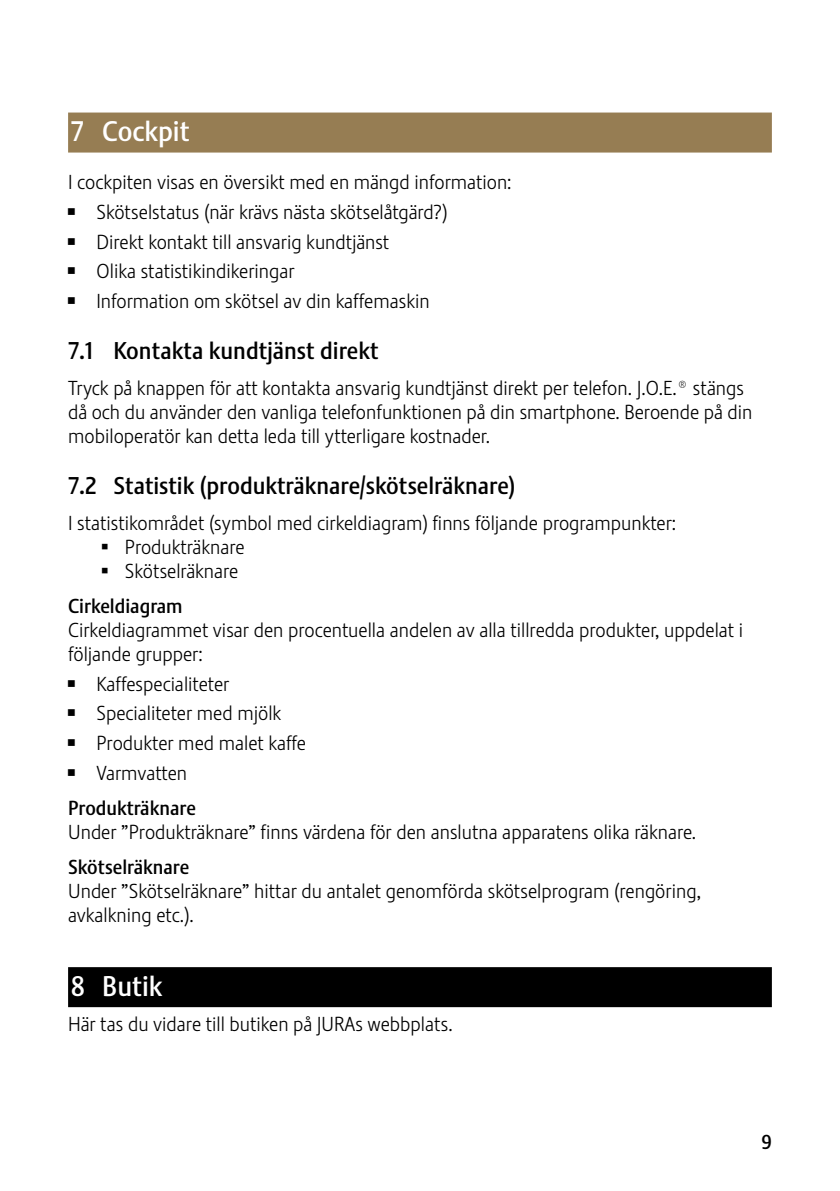
<style>
.page{position:relative;width:840px;height:1191px;background:#fff}
.page>*{position:absolute;margin:0;border:0;box-sizing:border-box;transform-origin:0 0}
.t1{font:28px "Stalemate Pro 2 J Medium";color:#fff}
.t2{font:24px "Stalemate Pro 2 J Medium";color:#000}
.t3{font:20px/29.6px "Stalemate Pro 2 J Light";color:#000}
.t4{font:20px "Stalemate Pro 2 J Medium";color:#000}
.s1{font-family:"Jura Pict 2006"}
</style>
<div class="page">
<div style="left:68px;top:113px;width:703px;height:40px;background:#967d53"></div>
<div style="left:68px;top:967px;width:703px;height:40px;background:#000"></div>
<h1 class="t1" style="left:71px;top:115px;width:120px">7 Cockpit</h1>
<p class="t3" style="left:68px;top:167px;width:444px">I cockpiten visas en översikt med en mängd information:<br><span class="s1">Z</span> Skötselstatus (när krävs nästa skötselåtgärd?)<br><span class="s1">Z</span> Direkt kontakt till ansvarig kundtjänst<br><span class="s1">Z</span> Olika statistikindikeringar<br><span class="s1">Z</span> Information om skötsel av din kaffemaskin</p>
<p class="t2" style="left:68px;top:336px;width:311px">7.1 Kontakta kundtjänst direkt</p>
<p class="t3" style="left:68px;top:376px;width:685px;line-height:24px">Tryck på knappen för att kontakta ansvarig kundtjänst direkt per telefon. J.O.E.® stängs då och du använder den vanliga telefonfunktionen på din smartphone. Beroende på din mobiloperatör kan detta leda till ytterligare kostnader.</p>
<p class="t2" style="left:68px;top:471px;width:448px">7.2 Statistik (produkträknare/skötselräknare)</p>
<p class="t3" style="left:102px;top:511px;width:575px;line-height:24px;text-indent:-34px">I statistikområdet (symbol med cirkeldiagram) finns följande programpunkter:<br><span class="s1">U</span> Produkträknare<br><span class="s1">U</span> Skötselräknare</p>
<p class="t4" style="left:68px;top:594px;width:116px">Cirkeldiagram</p>
<p class="t3" style="left:68px;top:618px;width:676px;line-height:24px">Cirkeldiagrammet visar den procentuella andelen av alla tillredda produkter, uppdelat i följande grupper:</p>
<p class="t3" style="left:68px;top:669px;width:239px"><span class="s1">Z</span> Kaffespecialiteter<br><span class="s1">Z</span> Specialiteter med mjölk<br><span class="s1">Z</span> Produkter med malet kaffe<br><span class="s1">Z</span> Varmvatten</p>
<p class="t4" style="left:68px;top:796px;width:129px">Produkträknare</p>
<p class="t3" style="left:68px;top:817px;width:629px">Under ”Produkträknare” finns värdena för den anslutna apparatens olika räknare.</p>
<p class="t4" style="left:68px;top:855px;width:123px">Skötselräknare</p>
<p class="t3" style="left:68px;top:879px;width:634px;line-height:24px">Under ”Skötselräknare” hittar du antalet genomförda skötselprogram (rengöring, avkalkning etc.).</p>
<h1 class="t1" style="left:71px;top:969px;width:93px">8 Butik</h1>
<p class="t3" style="left:68px;top:1009px;width:386px">Här tas du vidare till butiken på JURAs webbplats.</p>
<p class="t4" style="left:761px;top:1130px;width:12px">9</p>
</div>
